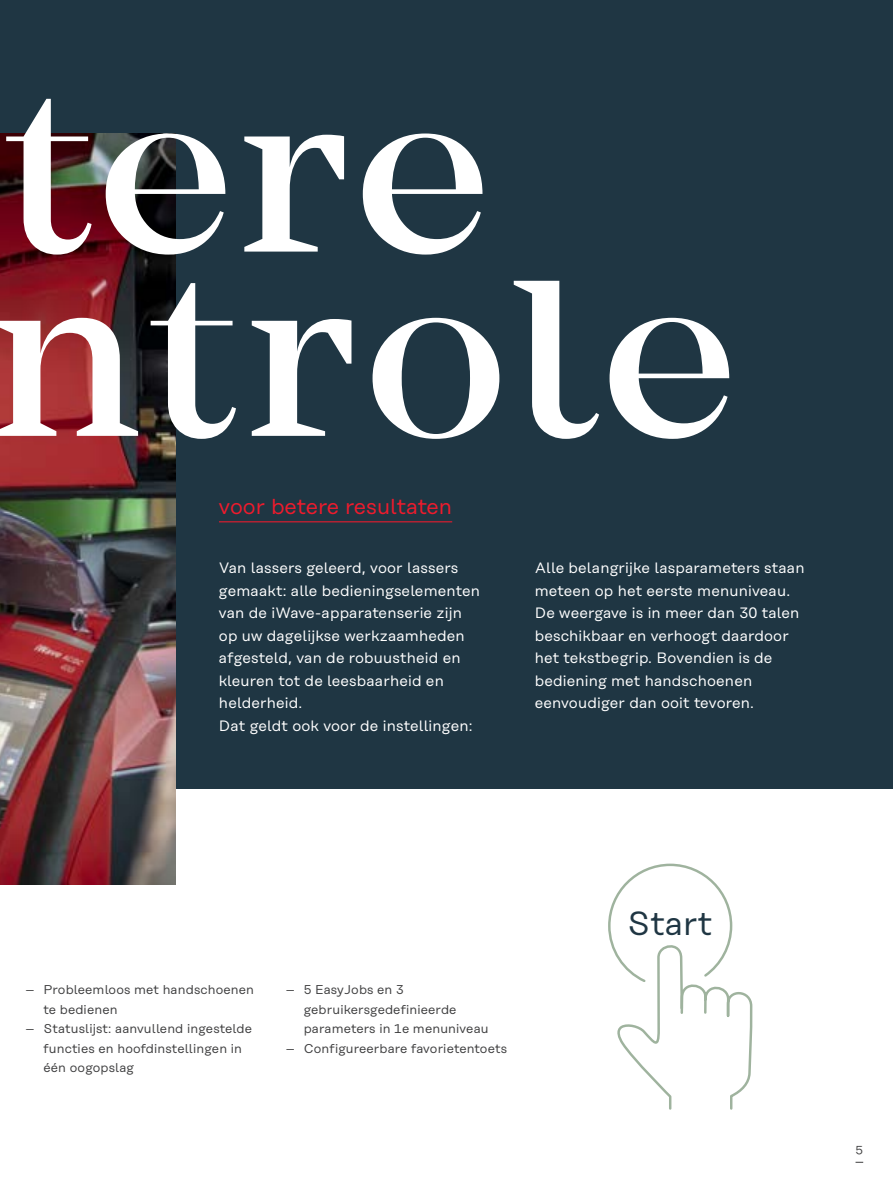
<style>
.page{position:relative;width:893px;height:1191px;background:#fff}
.page>*{position:absolute;margin:0;border:0;box-sizing:border-box;transform-origin:0 0}
.t1{font:500 231.45px/184.2px "Mirador";letter-spacing:.025em;color:#fff}
.t2{font:33.3px "Rational Text";color:#1f3643}
.t3{font:21.6px "Rational Text";color:#ee1b2d}
.t4{font:15px/22.5px "Rational Text";letter-spacing:.01em;color:#fff}
.t5{font:12.75px/19.5px "Rational Text";letter-spacing:.01em;color:#3e3e3f}
.t6{font:12px "Rational Text";color:#3e3e3f}
</style>
<div class="page">
<div style="left:0;top:0;width:893px;height:788px;background:#1f3643"></div>
<img style="left:0;top:134px;width:175px;height:750px">
<svg style="left:608px;top:863px;width:145px;height:247px"></svg>
<hr style="left:219px;top:521px;width:233px;height:1px;background:#ee1b2d">
<h1 class="t1" style="left:-12px;top:84px;width:750px">tere ntrole</h1>
<h3 class="t3" style="left:219px;top:494px;width:235px">voor betere resultaten</h3>
<p class="t4" style="left:219px;top:557px;width:262px">Van lassers geleerd, voor lassers gemaakt: alle bedieningselementen van de iWave-apparatenserie zijn op uw dagelijkse werkzaamheden afgesteld, van de robuustheid en kleuren tot de leesbaarheid en helderheid.<br>Dat geldt ook voor de instellingen:</p>
<p class="t4" style="left:535px;top:557px;width:271px">Alle belangrijke lasparameters staan meteen op het eerste menuniveau.<br>De weergave is in meer dan 30 talen beschikbaar en verhoogt daardoor het tekstbegrip. Bovendien is de bediening met handschoenen eenvoudiger dan ooit tevoren.</p>
<p class="t5" style="left:44px;top:980px;width:212px;text-indent:-18px">– Probleemloos met handschoenen te bedienen</p>
<p class="t5" style="left:44px;top:1019px;width:210px;text-indent:-18px">– Statuslijst: aanvullend ingestelde functies en hoofdinstellingen in één oogopslag</p>
<p class="t5" style="left:304px;top:980px;width:186px;text-indent:-18px">– 5 EasyJobs en 3 gebruikersgedefinieerde parameters in 1e menuniveau</p>
<p class="t5" style="left:286px;top:1038px;width:223px">– Configureerbare favorietentoets</p>
<h2 class="t2" style="left:627px;top:904px;width:86px">Start</h2>
<p class="t6" style="left:855px;top:1142px;width:9px">5</p>
</div>
